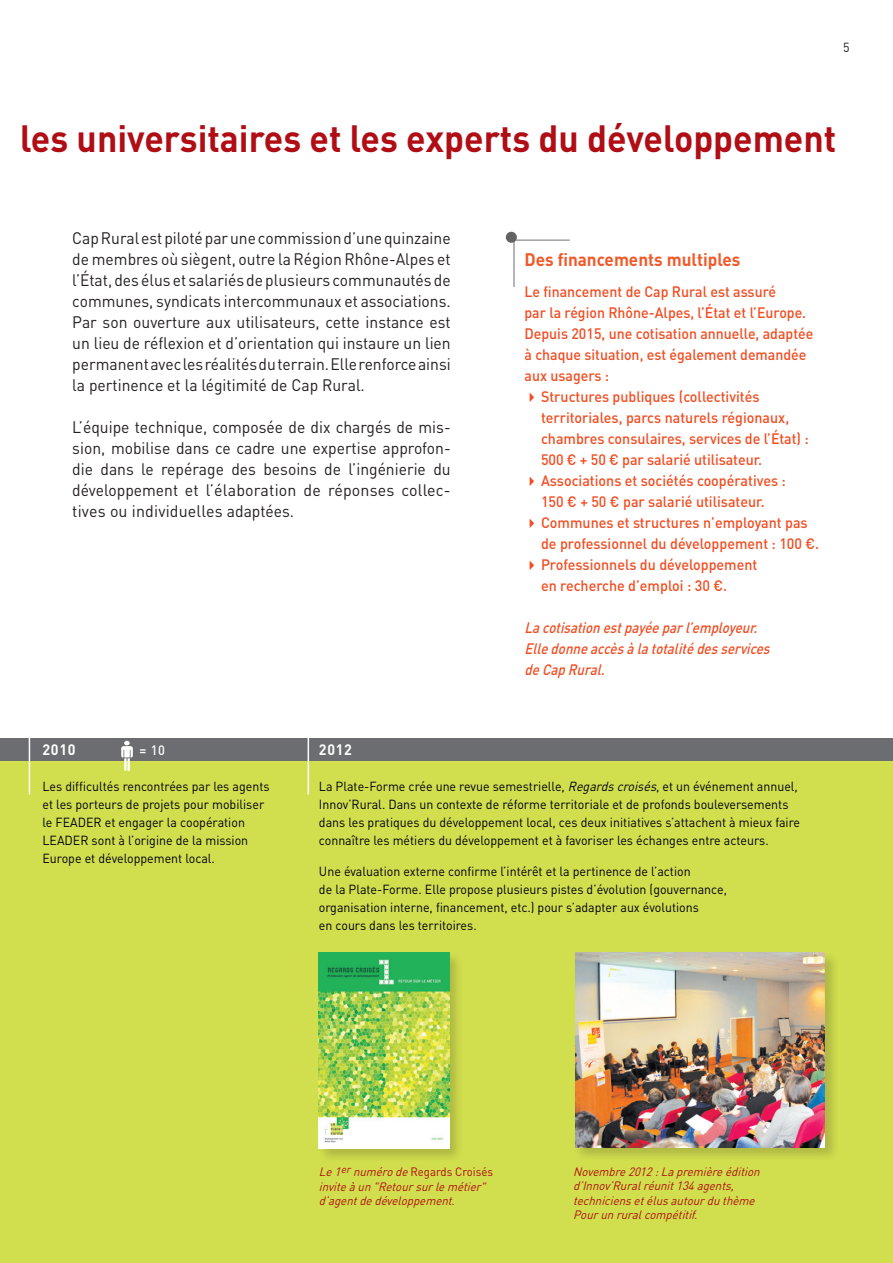
<style>
.page{position:relative;width:893px;height:1263px;background:#fff}
.page>*{position:absolute;margin:0;border:0;box-sizing:border-box;transform-origin:0 0}
.t1{font:700 37.5px "DIN Pro";color:#b00d15;scale:.95 1}
.t2{font:700 18px "DIN Pro";color:#f15929;scale:.95 1}
.t3{font:16.5px/21px "DIN Pro";color:#231f20;text-align:justify;scale:.95 1}
.t4{font:500 15px/21px "DIN Pro";color:#f04d22;scale:.95 1}
.t5{font:500 15px/21px "DIN Pro";color:#f04d22;scale:.94 1}
.t6{font:italic 500 15px/21px "DIN Pro";color:#f04d22;scale:.88 1}
.t7{font:700 15px "DIN Pro";letter-spacing:.05em;color:#fff;scale:.95 1}
.t8{font:500 13.5px "DIN Pro";color:#fff;scale:.95 1}
.t9{font:13.05px/18px "DIN Pro";color:#000013;scale:.95 1}
.t10{font:13.05px "DIN Pro";color:#231f20;scale:.95 1}
.t11{font:italic 12px/14.4px "DIN Pro";color:#b00d15;scale:.95 1}
.s1{font-style:italic}
.s2{font-style:normal}
</style>
<div class="page">
<div style="left:0;top:738px;width:893px;height:525px;background:#d1de4d"></div>
<div style="left:0;top:738px;width:893px;height:22px;background:#6c6d70"></div>
<hr style="left:29px;top:738px;width:1px;height:56px;background:#fff">
<hr style="left:308px;top:738px;width:1px;height:56px;background:#fff">
<div style="left:317px;top:951px;width:147px;height:212px;background:#231f20;opacity:.2"></div>
<img style="left:319px;top:953px;width:130px;height:195px">
<svg style="left:121px;top:741px;width:12px;height:30px"></svg>
<div style="left:574px;top:951px;width:265px;height:211px;background:#231f20;opacity:.2"></div>
<img style="left:575px;top:953px;width:250px;height:194px">
<hr style="left:513px;top:240px;width:2px;height:47px;background:#9d9fa2">
<hr style="left:513px;top:239px;width:57px;height:2px;background:#9d9fa2">
<div style="left:506px;top:232px;width:11px;height:11px;background:#636366;border-radius:50%"></div>
<p class="t10" style="left:843px;top:39px;width:8px">5</p>
<h1 class="t1" style="left:20px;top:113px;width:861px">les universitaires et les experts du développement</h1>
<p class="t3" style="left:72px;top:227px;width:400px">Cap Rural est piloté par une commission d’une quinzaine de membres où siègent, outre la Région Rhône-Alpes et l’État, des élus et salariés de plusieurs communautés de communes, syndicats intercommunaux et associations.<br>Par son ouverture aux utilisateurs, cette instance est un lieu de réflexion et d’orientation qui instaure un lien permanent avec les réalités du terrain. Elle renforce ainsi la pertinence et la légitimité de Cap Rural.</p>
<p class="t3" style="left:72px;top:416px;width:400px">L’équipe technique, composée de dix chargés de mis&shy;sion, mobilise dans ce cadre une expertise approfon&shy;die dans le repérage des besoins de l’ingénierie du développement et l’élaboration de réponses collec&shy;tives ou individuelles adaptées.</p>
<h2 class="t2" style="left:524px;top:247px;width:229px">Des financements multiples</h2>
<p class="t5" style="left:524px;top:281px;width:309px">Le financement de Cap Rural est assuré<br>par la région Rhône-Alpes, l’État et l’Europe.<br>Depuis 2015, une cotisation annuelle, adaptée à chaque situation, est également demandée aux usagers :</p>
<p class="t4" style="left:541px;top:386px;width:283px;text-indent:-17px">✔ Structures publiques (collectivités territoriales, parcs naturels régionaux, chambres consulaires, services de l’État) :<br>500 € + 50 € par salarié utilisateur.</p>
<p class="t4" style="left:524px;top:470px;width:277px;text-align:center">✔ Associations et sociétés coopératives :<br>150 € + 50 € par salarié utilisateur.</p>
<p class="t4" style="left:541px;top:512px;width:294px;text-indent:-17px">✔ Communes et structures n’employant pas de professionnel du développement : 100 €.</p>
<p class="t4" style="left:541px;top:554px;width:229px;text-indent:-17px">✔ Professionnels du développement en recherche d’emploi : 30 €.</p>
<p class="t6" style="left:524px;top:617px;width:285px">Lacotisationestpayéeparl’employeur.<br>Elledonneaccèsàlatotalitédesservices deCapRural.</p>
<p class="t7" style="left:43px;top:739px;width:36px">2010</p>
<p class="t8" style="left:139px;top:740px;width:28px">= 10</p>
<p class="t9" style="left:43px;top:776px;width:241px">Les difficultés rencontrées par les agents et les porteurs de projets pour mobiliser le FEADER et engager la coopération LEADER sont à l’origine de la mission Europe et développement local.</p>
<p class="t7" style="left:319px;top:739px;width:36px">2012</p>
<p class="t9" style="left:319px;top:776px;width:508px">La Plate-Forme crée une revue semestrielle, <span class="s1">Regardscroisés</span>, et un événement annuel, Innov’Rural. Dans un contexte de réforme territoriale et de profonds bouleversements dans les pratiques du développement local, ces deux initiatives s’attachent à mieux faire connaître les métiers du développement et à favoriser les échanges entre acteurs.</p>
<p class="t9" style="left:319px;top:862px;width:431px">Une évaluation externe confirme l’intérêt et la pertinence de l’action<br>de la Plate-Forme. Elle propose plusieurs pistes d’évolution (gouvernance, organisation interne, financement, etc.) pour s’adapter aux évolutions<br>en cours dans les territoires.</p>
<p class="t11" style="left:319px;top:1164px;width:185px">Le1<sup>er</sup>numérode<span class="s2">Regards Croisés </span>inviteàun"Retoursurlemétier" d’agentdedéveloppement.</p>
<p class="t11" style="left:573px;top:1164px;width:202px">Novembre2012:Lapremièreédition d’Innov’Ruralréunit134agents, techniciensetélusautourduthème<br>Pourunruralcompétitif.</p>
</div>
